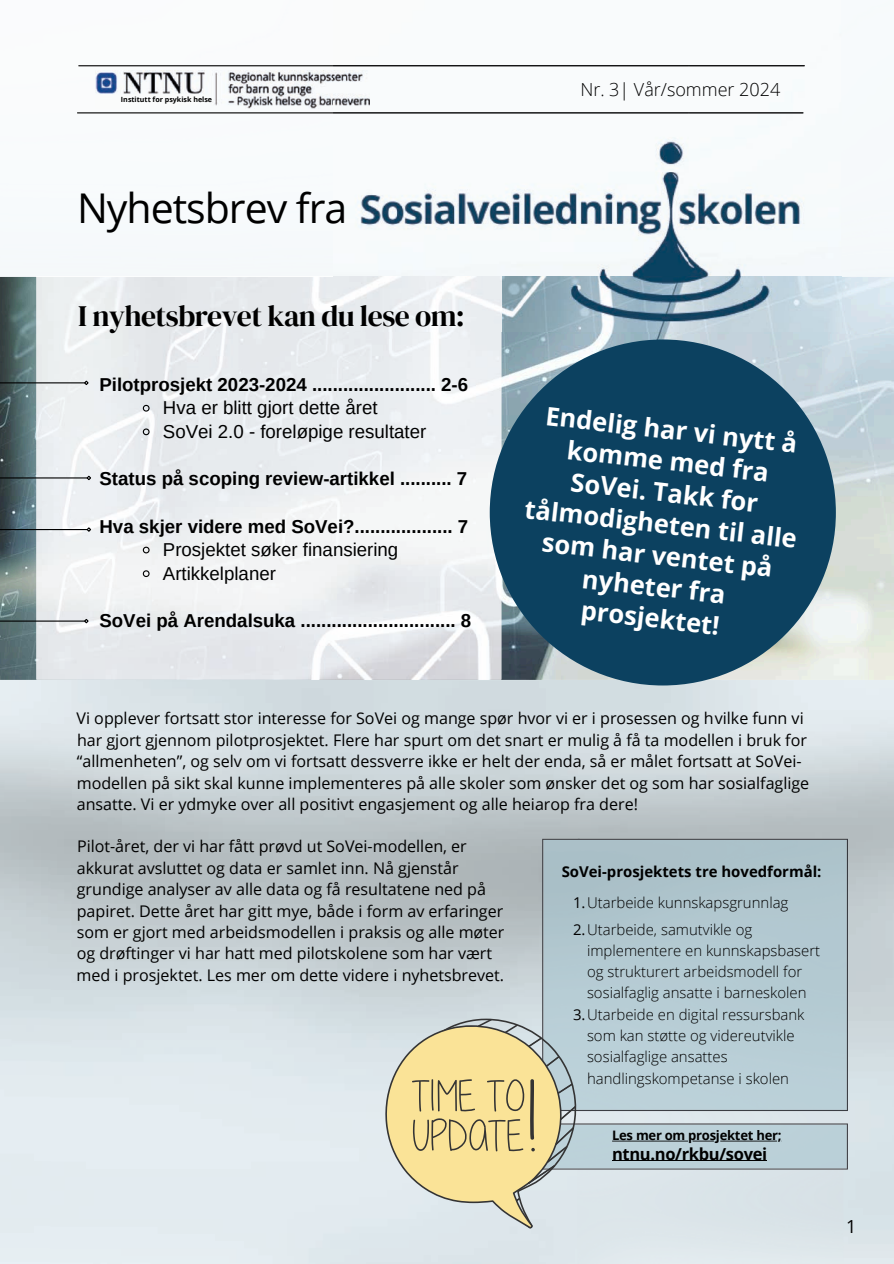
<style>
.page{position:relative;width:894px;height:1264px;background:#fff}
.page>*{position:absolute;margin:0;border:0;box-sizing:border-box;transform-origin:0 0}
.t1{font:40.95px "Open Sans";letter-spacing:-.025em;color:#000}
.t2{font:29.7px "DM Serif Display";letter-spacing:-.02em;color:#000}
.t3{font:700 25.5px/31.5px "Open Sans";color:#fff;text-align:center}
.t4{font:700 18.6px "Arimo";color:#000}
.t5{font:18.6px/23.7px "Arimo";color:#000}
.t6{font:300 18px "Open Sans";color:#000}
.t7{font:18px "Open Sans";color:#000}
.t8{font:700 16.5px "Open Sans";letter-spacing:-.02em;color:#000}
.t9{font:16.05px/21.5px "Open Sans";color:#000}
.t10{font:300 14.85px "Open Sans";color:#000}
.t11{font:700 14.85px/30.9px "Open Sans";color:#000}
.t12{font:700 13.05px "Open Sans";letter-spacing:-.02em;color:#000}
.t13{font:700 7.2px "Open Sans";color:#000}
.s1{font-weight:400}
.s2{font-weight:300}
</style>
<div class="page">
<img style="left:0;top:66px;width:333px;height:211px">
<img style="left:333px;top:32px;width:560px;height:245px">
<img style="left:577px;top:680px;width:316px;height:161px">
<img style="left:843px;top:841px;width:50px;height:422px">
<hr style="left:77px;top:112px;width:726px;height:1px;background:#000">
<hr style="left:78px;top:65px;width:726px;height:1px;background:#000">
<img style="left:0;top:277px;width:893px;height:403px">
<img style="left:333px;top:112px;width:470px;height:1px">
<img style="left:333px;top:65px;width:471px;height:1px">
<img style="left:501px;top:277px;width:339px;height:54px">
<img style="left:95px;top:71px;width:275px;height:37px">
<img style="left:36px;top:276px;width:465px;height:403px">
<div style="left:489px;top:339px;width:346px;height:346px;background:#0c4160;border-radius:173px"></div>
<hr style="left:0;top:477px;width:87px;height:1px;background:#000">
<svg style="left:86px;top:474px;width:6px;height:7px"></svg>
<hr style="left:0;top:382px;width:85px;height:1px;background:#000">
<svg style="left:83px;top:379px;width:7px;height:7px"></svg>
<hr style="left:0;top:529px;width:87px;height:1px;background:#000">
<svg style="left:86px;top:526px;width:6px;height:7px"></svg>
<hr style="left:0;top:620px;width:85px;height:1px;background:#000">
<svg style="left:83px;top:618px;width:7px;height:6px"></svg>
<img style="left:576px;top:1123px;width:271px;height:46px">
<hr style="left:720px;top:1140px;width:56px;height:1px;background:#000">
<svg style="left:692px;top:1140px;width:21px;height:1px"></svg>
<hr style="left:612px;top:1140px;width:75px;height:1px;background:#000">
<hr style="left:612px;top:1160px;width:154px;height:1px;background:#000">
<img style="left:542px;top:838px;width:305px;height:273px">
<svg style="left:385px;top:1018px;width:191px;height:210px;background:#ddd4ab"></svg>
<svg style="left:142px;top:404px;width:8px;height:8px"></svg>
<svg style="left:142px;top:427px;width:8px;height:9px"></svg>
<svg style="left:142px;top:546px;width:8px;height:8px"></svg>
<svg style="left:142px;top:569px;width:8px;height:9px"></svg>
<p class="t13" style="left:121px;top:94px;width:93px">Institutt for psykisk helse</p>
<p class="t6" style="left:580px;top:77px;width:201px">Nr. 3| Vår/sommer 2024</p>
<h1 class="t1" style="left:77px;top:179px;width:272px">Nyhetsbrev fra</h1>
<h2 class="t2" style="left:78px;top:295px;width:388px">I nyhetsbrevet kan du lese om:</h2>
<p class="t4" style="left:99px;top:374px;width:370px">Pilotprosjekt 2023-2024 ........................ 2-6</p>
<p class="t5" style="left:163px;top:396px;width:265px">Hva er blitt gjort dette året<br>SoVei 2.0 - foreløpige resultater</p>
<p class="t4" style="left:99px;top:468px;width:369px">Status på scoping review-artikkel .......... 7</p>
<p class="t4" style="left:99px;top:516px;width:370px">Hva skjer videre med SoVei?................... 7</p>
<p class="t5" style="left:163px;top:538px;width:237px">Prosjektet søker finansiering<br>Artikkelplaner</p>
<p class="t4" style="left:99px;top:610px;width:373px">SoVei på Arendalsuka .............................. 8</p>
<h3 class="t3" style="left:536px;top:399px;width:275px;rotate:6deg">Endelig har vi nytt å komme med fra<br>SoVei. Takk for tålmodigheten til alle som har ventet på nyheter fra prosjektet!</h3>
<p class="t9" style="left:76px;top:707px;width:734px">Vi opplever fortsatt stor interesse for SoVei og mange spør hvor vi er i prosessen og hvilke funn vi har gjort gjennom pilotprosjektet. Flere har spurt om det snart er mulig å få ta modellen i bruk for “allmenheten”, og selv om vi fortsatt dessverre ikke er helt der enda, så er målet fortsatt at SoVei&shy;modellen på sikt skal kunne implementeres på alle skoler som ønsker det og som har sosialfaglige ansatte. Vi er ydmyke over all positivt engasjement og alle heiarop fra dere!</p>
<p class="t9" style="left:77px;top:835px;width:429px">Pilot-året, der vi har fått prøvd ut SoVei-modellen, er akkurat avsluttet og data er samlet inn. Nå gjenstår grundige analyser av alle data og få resultatene ned på papiret. Dette året har gitt mye, både i form av erfaringer som er gjort med arbeidsmodellen i praksis og alle møter og drøftinger vi har hatt med pilotskolene som har vært med i prosjektet. Les mer om dette videre i nyhetsbrevet.</p>
<p class="t11" style="left:573px;top:855px;width:250px;text-indent:-11px">SoVei-prosjektets tre hovedformål:<br><span class="s1">1.</span><span class="s2">Utarbeide kunnskapsgrunnlag</span></p>
<p class="t10" style="left:573px;top:918px;width:181px"><span class="s1">2.</span>Utarbeide, samutvikle og</p>
<p class="t10" style="left:587px;top:939px;width:235px">implementere en kunnskapsbasert</p>
<p class="t10" style="left:587px;top:961px;width:216px">og strukturert arbeidsmodell for</p>
<p class="t10" style="left:587px;top:982px;width:221px">sosialfaglig ansatte i barneskolen</p>
<p class="t10" style="left:573px;top:1003px;width:233px"><span class="s1">3.</span>Utarbeide en digital ressursbank</p>
<p class="t10" style="left:587px;top:1025px;width:209px">som kan støtte og videreutvikle</p>
<p class="t10" style="left:587px;top:1046px;width:142px">sosialfaglige ansattes</p>
<p class="t10" style="left:587px;top:1067px;width:203px">handlingskompetanse i skolen</p>
<p class="t12" style="left:612px;top:1125px;width:171px">Les mer om prosjektet her;</p>
<p class="t8" style="left:612px;top:1141px;width:156px">ntnu.no/rkbu/sovei</p>
<p class="t7" style="left:846px;top:1214px;width:12px">1</p>
</div>
